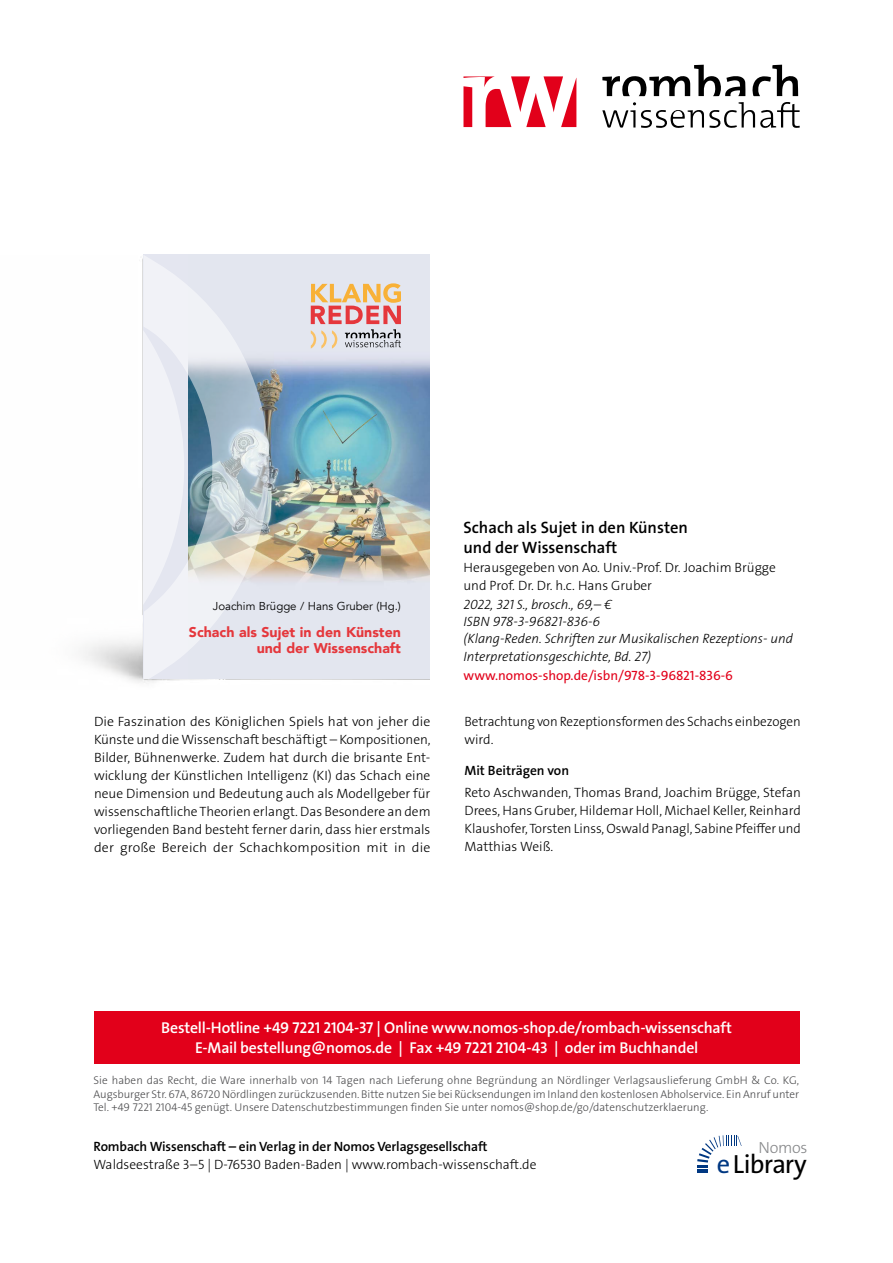
<style>
.page{position:relative;width:893px;height:1263px;background:#fff}
.page>*{position:absolute;margin:0;border:0;box-sizing:border-box;transform-origin:0 0}
.t1{font:26.4px "The Sans Os F";letter-spacing:-.03em;color:#000}
.t2{font:600 16.5px/20.2px "The Sans Os F";color:#000}
.t3{font:300 16.2px "The Sans Os F";letter-spacing:-.02em;color:#87888a}
.t4{font:600 15.75px/21px "The Sans Os F";letter-spacing:-.01em;color:#fff;text-align:center}
.t5{font:900 14.1px/16.2px "Avenir";color:#e5373c;text-align:right}
.t6{font:300 13.5px/18px "The Sans Os F";color:#000}
.t7{font:italic 300 13.5px/17.2px "The Sans Os F";color:#000}
.t8{font:600 13.5px "The Sans Os F";letter-spacing:-.01em;color:#000}
.t9{font:13.5px "The Sans Os F";color:#e2001a}
.t10{font:11.4px "Avenir";color:#000}
.t11{font:300 11.25px/13.5px "The Sans Os F";color:#4b4b4d;text-align:justify}
.s1{color:#003882}
</style>
<div class="page">
<div style="left:94px;top:1011px;width:705px;height:52px;background:#e2001a"></div>
<svg style="left:602px;top:65px;width:143px;height:31px"></svg>
<svg style="left:752px;top:65px;width:46px;height:31px"></svg>
<svg style="left:463px;top:76px;width:113px;height:51px"></svg>
<svg style="left:602px;top:102px;width:198px;height:26px"></svg>
<svg style="left:697px;top:1135px;width:45px;height:38px"></svg>
<img style="left:83px;top:258px;width:346px;height:425px">
<img style="left:269px;top:255px;width:161px;height:423px">
<svg style="left:143px;top:255px;width:126px;height:423px"></svg>
<svg style="left:311px;top:283px;width:90px;height:66px"></svg>
<p class="t10" style="left:213px;top:599px;width:190px">Joachim Brügge / Hans Gruber (Hg.)</p>
<p class="t5" style="left:189px;top:624px;width:213px">Schach als Sujet in den Künsten und der Wissenschaft</p>
<p class="t2" style="left:463px;top:517px;width:226px">Schach als Sujet in den Künsten und der Wissenschaft</p>
<p class="t6" style="left:463px;top:559px;width:314px;line-height:17.2px">Herausgegeben von Ao. Univ.-Prof. Dr. Joachim Brügge und Prof. Dr. Dr. h.c. Hans Gruber</p>
<p class="t7" style="left:463px;top:596px;width:331px">2022, 321 S., brosch., 69,– €<br>ISBN 978-3-96821-836-6<br>(Klang-Reden. Schriften zur Musikalischen Rezeptions- und Interpretationsgeschichte, Bd. 27)</p>
<p class="t9" style="left:463px;top:670px;width:271px">www.nomos-shop.de/isbn/978-3-96821-836-6</p>
<p class="t6" style="left:94px;top:713px;width:338px;text-align:justify">Die Faszination des Königlichen Spiels hat von jeher die Künste und die Wissenschaft beschäftigt – Kompositionen, Bilder, Bühnenwerke. Zudem hat durch die brisante Ent&shy;wicklung der Künstlichen Intelligenz (KI) das Schach eine neue Dimension und Bedeutung auch als Modellgeber für wissenschaftliche Theorien erlangt. Das Besondere an dem vorliegenden Band besteht ferner darin, dass hier erstmals der große Bereich der Schachkomposition mit in die</p>
<p class="t6" style="left:464px;top:713px;width:338px">Betrachtung von Rezeptionsformen des Schachs einbezogen wird.</p>
<p class="t8" style="left:464px;top:762px;width:106px">Mit Beiträgen von</p>
<p class="t6" style="left:464px;top:784px;width:338px;text-align:justify">Reto Aschwanden, Thomas Brand, Joachim Brügge, Stefan Drees, Hans Gruber, Hildemar Holl, Michael Keller, Reinhard Klaushofer, Torsten Linss, Oswald Panagl, Sabine Pfeiffer und Matthias Weiß.</p>
<p class="t4" style="left:161px;top:1017px;width:572px">Bestell-Hotline +49 7221 2104-37 | Online www.nomos-shop.de/rombach-wissenschaft<br>E-Mail bestellung@nomos.de | Fax +49 7221 2104-43 | oder im Buchhandel</p>
<p class="t11" style="left:94px;top:1074px;width:707px">Sie haben das Recht, die Ware innerhalb von 14 Tagen nach Lieferung ohne Begründung an Nördlinger Verlagsauslieferung GmbH &amp; Co. KG, Augsburger Str. 67A, 86720 Nördlingen zurückzusenden. Bitte nutzen Sie bei Rücksendungen im Inland den kostenlosen Abholservice. Ein Anruf unter Tel. +49 7221 2104-45 genügt. Unsere Datenschutzbestimmungen finden Sie unter nomos@shop.de/go/datenschutzerklaerung.</p>
<p class="t8" style="left:94px;top:1138px;width:395px">Rombach Wissenschaft – ein Verlag in der Nomos Verlagsgesellschaft</p>
<p class="t6" style="left:94px;top:1156px;width:444px">Waldseestraße 3–5 | D-76530 Baden-Baden | www.rombach-wissenschaft.de</p>
<h1 class="t1" style="left:717px;top:1153px;width:91px"><span class="s1">e</span>Library</h1>
<p class="t3" style="left:758px;top:1137px;width:51px">Nomos</p>
</div>
